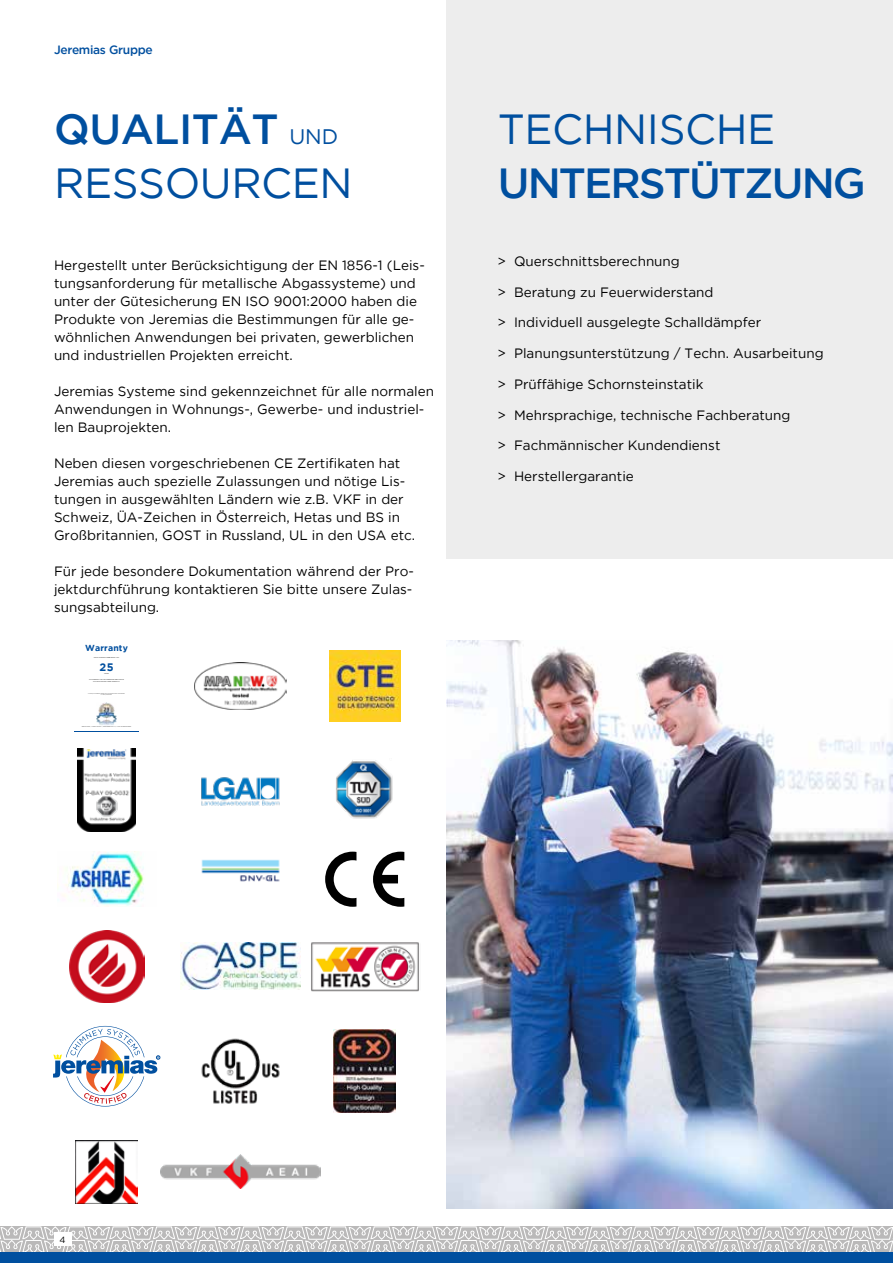
<style>
.page{position:relative;width:893px;height:1263px;background:#fff}
.page>*{position:absolute;margin:0;border:0;box-sizing:border-box;transform-origin:0 0}
.t1{font:42px/54px "Gotham";letter-spacing:-.01em;color:#004f9f}
.t2{font:500 42px "Gotham";letter-spacing:-.045em;color:#004f9f}
.t3{font:13.5px/18px "Gotham";color:#000}
.t4{font:500 12px "Gotham";letter-spacing:-.025em;color:#004f9f}
.t5{font:700 10.95px "Gotham";color:#004f9f}
.t6{font:9px "Gotham";color:#000}
.t7{font:700 8.7px "Gotham";letter-spacing:.02em;color:#004f9f}
.s1{font-weight:500}
.s2{font-size:21px}
</style>
<div class="page">
<svg style="left:0;top:1226px;width:893px;height:26px;background:#cdcccc"></svg>
<div style="left:54px;top:1233px;width:17px;height:13px;background:#fff"></div>
<div style="left:0;top:1252px;width:893px;height:11px;background:#004f9f"></div>
<div style="left:446px;top:0;width:447px;height:558px;background:#ededed"></div>
<img style="left:446px;top:640px;width:447px;height:569px">
<hr style="left:74px;top:731px;width:65px;height:1px;background:#004f9f">
<img style="left:96px;top:702px;width:21px;height:23px">
<img style="left:78px;top:749px;width:58px;height:82px">
<img style="left:195px;top:662px;width:91px;height:47px">
<img style="left:75px;top:1140px;width:63px;height:63px">
<img style="left:69px;top:930px;width:75px;height:72px">
<svg style="left:325px;top:852px;width:31px;height:55px"></svg>
<svg style="left:373px;top:852px;width:31px;height:55px"></svg>
<img style="left:180px;top:943px;width:121px;height:47px">
<img style="left:336px;top:760px;width:57px;height:59px">
<img style="left:329px;top:651px;width:71px;height:70px">
<img style="left:201px;top:777px;width:79px;height:29px">
<img style="left:57px;top:851px;width:87px;height:55px">
<img style="left:201px;top:859px;width:79px;height:23px">
<img style="left:160px;top:1154px;width:161px;height:34px">
<img style="left:311px;top:942px;width:108px;height:50px">
<svg style="left:53px;top:1026px;width:107px;height:80px"></svg>
<img style="left:201px;top:1038px;width:79px;height:66px">
<img style="left:334px;top:1029px;width:62px;height:83px">
<p class="t4" style="left:54px;top:42px;width:100px">Jeremias Gruppe</p>
<h1 class="t1" style="left:54px;top:101px;width:300px"><span class="s1">QUALITÄT</span> <span class="s2">UND<br></span>RESSOURCEN</h1>
<h1 class="t1" style="left:498px;top:101px;width:279px">TECHNISCHE</h1>
<h1 class="t2" style="left:498px;top:156px;width:370px">UNTERSTÜTZUNG</h1>
<p class="t3" style="left:54px;top:256px;width:372px">Hergestellt unter Berücksichtigung der EN 1856-1 (Leis&shy;tungsanforderung für metallische Abgassysteme) und unter der Gütesicherung EN ISO 9001:2000 haben die Produkte von Jeremias die Bestimmungen für alle ge&shy;wöhnlichen Anwendungen bei privaten, gewerblichen und industriellen Projekten erreicht.</p>
<p class="t3" style="left:54px;top:382px;width:382px">Jeremias Systeme sind gekennzeichnet für alle normalen<br>Anwendungen in Wohnungs-, Gewerbe- und industriel&shy;len Bauprojekten.</p>
<p class="t3" style="left:54px;top:454px;width:363px">Neben diesen vorgeschriebenen CE Zertifikaten hat Jeremias auch spezielle Zulassungen und nötige Lis&shy;tungen in ausgewählten Ländern wie z.B. VKF in der Schweiz, ÜA-Zeichen in Österreich, Hetas und BS in Großbritannien, GOST in Russland, UL in den USA etc.</p>
<p class="t3" style="left:54px;top:562px;width:361px;text-align:justify">Für jede besondere Dokumentation während der Pro&shy;jektdurchführung kontaktieren Sie bitte unsere Zulas&shy;sungsabteilung.</p>
<p class="t7" style="left:85px;top:642px;width:44px">Warranty</p>
<p class="t5" style="left:100px;top:659px;width:16px">25</p>
<p class="t3" style="left:497px;top:252px;width:184px">&gt; Querschnittsberechnung</p>
<p class="t3" style="left:497px;top:283px;width:218px">&gt; Beratung zu Feuerwiderstand</p>
<p class="t3" style="left:497px;top:313px;width:265px">&gt; Individuell ausgelegte Schalldämpfer</p>
<p class="t3" style="left:497px;top:344px;width:328px">&gt; Planungsunterstützung / Techn. Ausarbeitung</p>
<p class="t3" style="left:497px;top:375px;width:207px">&gt; Prüffähige Schornsteinstatik</p>
<p class="t3" style="left:497px;top:406px;width:295px">&gt; Mehrsprachige, technische Fachberatung</p>
<p class="t3" style="left:497px;top:436px;width:224px">&gt; Fachmännischer Kundendienst</p>
<p class="t3" style="left:497px;top:467px;width:138px">&gt; Herstellergarantie</p>
<p class="t6" style="left:59px;top:1234px;width:8px">4</p>
</div>
